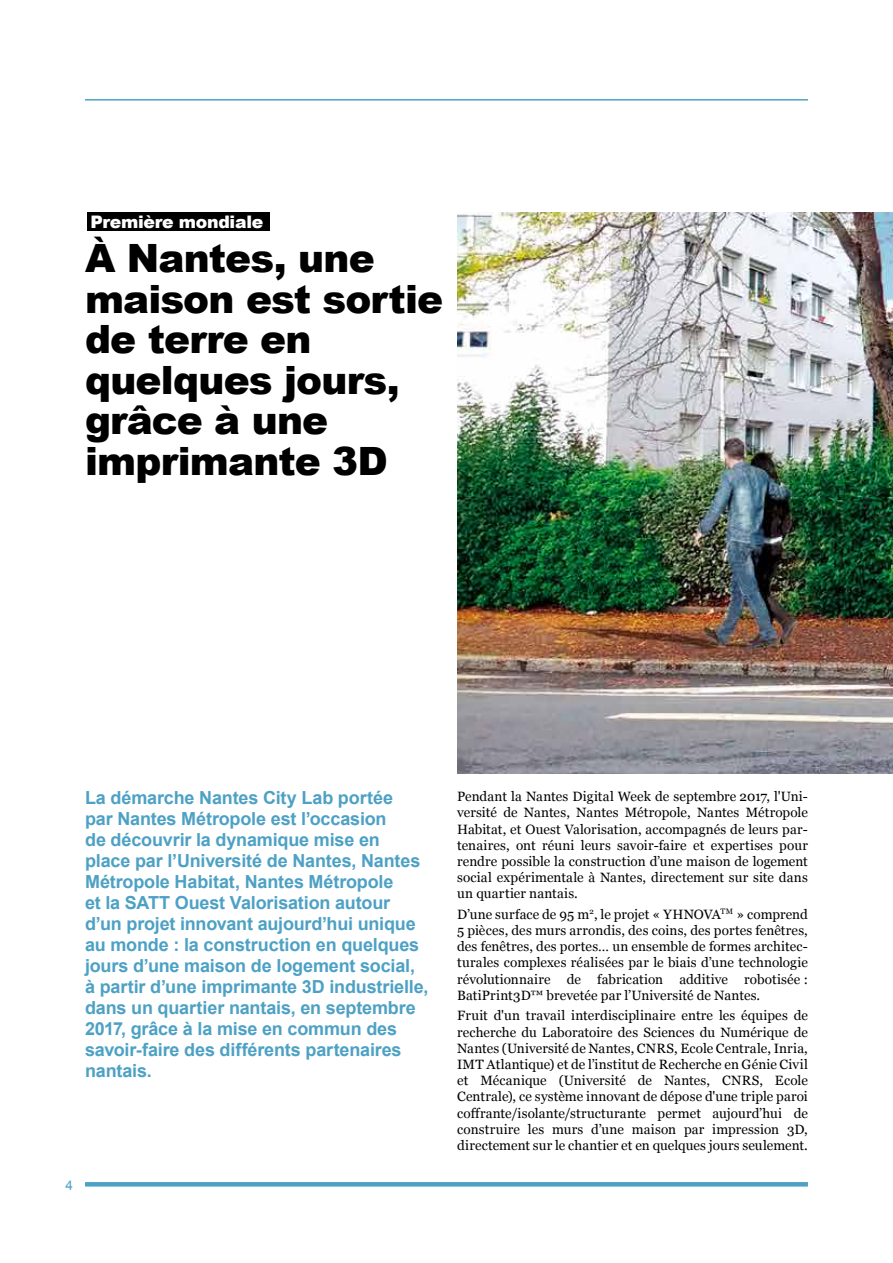
<style>
.page{position:relative;width:893px;height:1263px;background:#fff}
.page>*{position:absolute;margin:0;border:0;box-sizing:border-box;transform-origin:0 0}
.t1{font:900 39px/40.5px "Arial";letter-spacing:-.02em;color:#000}
.t2{font:700 18px/21px "Arial";letter-spacing:-.01em;color:#4da1c4}
.t3{font:900 17.25px "Arial";letter-spacing:-.015em;color:#fff}
.t4{font:13.5px/16.2px "Georgia";letter-spacing:.005em;color:#000;text-align:justify}
.t5{font:13.5px "Arial";color:#4da1c4}
</style>
<div class="page">
<hr style="left:85px;top:99px;width:723px;height:2px;background:#4da1c4">
<hr style="left:85px;top:1182px;width:723px;height:4px;background:#4da1c4">
<img style="left:457px;top:213px;width:436px;height:561px">
<div style="left:87px;top:213px;width:183px;height:18px;background:#000"></div>
<p class="t3" style="left:91px;top:209px;width:174px">Première mondiale</p>
<h1 class="t1" style="left:85px;top:237px;width:360px">À Nantes, une maison est sortie de terre en quelques jours, grâce à une imprimante 3D</h1>
<p class="t2" style="left:85px;top:788px;width:345px">La démarche Nantes City Lab portée<br>par Nantes Métropole est l’occasion<br>de découvrir la dynamique mise en place par l’Université de Nantes, Nantes Métropole Habitat, Nantes Métropole<br>et la SATT Ouest Valorisation autour d’un projet innovant aujourd’hui unique au monde : la construction en quelques jours d’une maison de logement social, à partir d’une imprimante 3D industrielle, dans un quartier nantais, en septembre 2017, grâce à la mise en commun des savoir-faire des différents partenaires nantais.</p>
<p class="t5" style="left:66px;top:1176px;width:9px">4</p>
<p class="t4" style="left:457px;top:788px;width:352px">Pendant la Nantes Digital Week de septembre 2017, l'Uni&shy;versité de Nantes, Nantes Métropole, Nantes Métropole Habitat, et Ouest Valorisation, accompagnés de leurs par&shy;tenaires, ont réuni leurs savoir-faire et expertises pour rendre possible la construction d’une maison de logement social expérimentale à Nantes, directement sur site dans un quartier nantais.</p>
<p class="t4" style="left:457px;top:905px;width:352px">D’une surface de 95 m<sup>2</sup>, le projet « YHNOVA<sup>TM</sup> » comprend 5 pièces, des murs arrondis, des coins, des portes fenêtres, des fenêtres, des portes… un ensemble de formes architec&shy;turales complexes réalisées par le biais d’une technologie révolutionnaire de fabrication additive robotisée :<br>BatiPrint3D™ brevetée par l’Université de Nantes.</p>
<p class="t4" style="left:457px;top:1007px;width:352px">Fruit d'un travail interdisciplinaire entre les équipes de recherche du Laboratoire des Sciences du Numérique de Nantes (Université de Nantes, CNRS, Ecole Centrale, Inria, IMT Atlantique) et de l’institut de Recherche en Génie Civil et Mécanique (Université de Nantes, CNRS, Ecole Centrale), ce système innovant de dépose d'une triple paroi coffrante/isolante/structurante permet aujourd’hui de construire les murs d’une maison par impression 3D, directement sur le chantier et en quelques jours seulement.</p>
</div>
